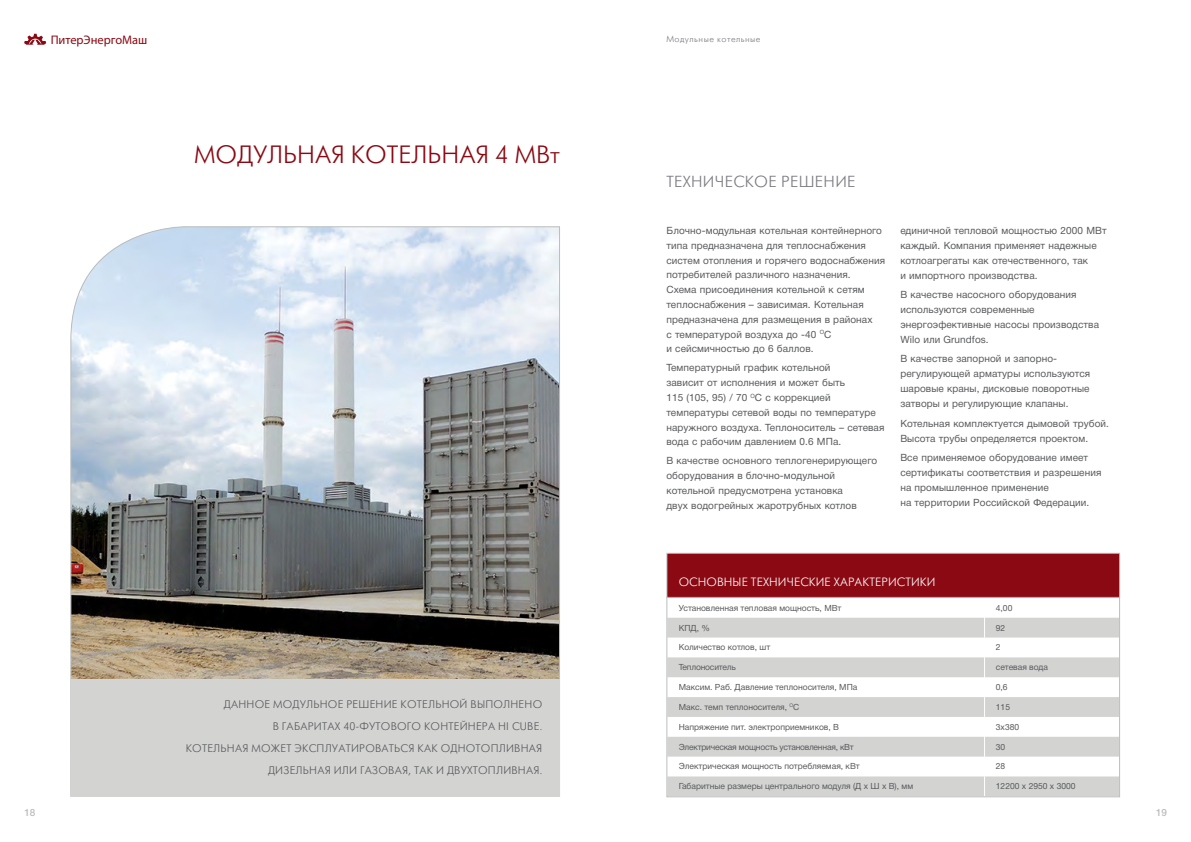
<style>
.page{position:relative;width:1191px;height:842px;background:#fff}
.page>*{position:absolute;margin:0;border:0;box-sizing:border-box;transform-origin:0 0}
.t1{font:25px "Futuris Light C";color:#8b0913}
.t2{font:16px "Futuris Light C";letter-spacing:.02em;color:#7a7a81}
.t3{font:12.4px "Myriad Pro";color:#8b0913}
.t4{font:12px "Futuris Light C";letter-spacing:.01em;color:#fff}
.t5{font:11px/22px "Futuris Light C";letter-spacing:.02em;color:#58595b}
.t6{font:10px/14.8px "Helvetica Neue Cyr";letter-spacing:.01em;color:#58595b}
.t7{font:500 10px "Helvetica Neue Cyr";color:#bbbdbc}
.t8{font:9px "Futuris Light C";letter-spacing:.055em;color:#7a7a81}
.t9{font:8.5px "Helvetica Neue Cyr";color:#58595b}
.t10{font:8.5px "Helvetica Neue Cyr";letter-spacing:-.025em;color:#58595b}
.t11{font:8.5px "Helvetica Neue Cyr";letter-spacing:-.02em;color:#58595b}
</style>
<div class="page">
<svg style="left:24px;top:34px;width:22px;height:11px"></svg>
<svg style="left:70px;top:226px;width:490px;height:571px;background:#a5aaac"></svg>
<div style="left:71px;top:679px;width:488px;height:118px;background:#d3d4d2"></div>
<svg style="left:668px;top:618px;width:450px;height:177px;fill:#d3d4d2"></svg>
<svg style="left:984px;top:618px;width:1px;height:177px"></svg>
<div style="left:666px;top:597px;width:454px;height:200px;border:1px solid #bbbdbc"></div>
<div style="left:667px;top:553px;width:452px;height:44px;background:#8b0913"></div>
<div style="left:666px;top:553px;width:454px;height:45px;border:1px solid #bbbdbc"></div>
<p class="t3" style="left:51px;top:32px;width:98px">ПитерЭнергоМаш</p>
<p class="t8" style="left:666px;top:35px;width:96px">Модульные котельные</p>
<h1 class="t1" style="left:194px;top:141px;width:367px">модульная котельная 4 МВт</h1>
<p class="t5" style="left:273px;top:693px;width:271px;text-indent:-49px">Данное модульное реш ени е котельной выполнено в габари</p>
<p class="t5" style="left:186px;top:715px;width:358px;text-align:right">тах 40-футового контейнера Hi Cube.<br>Котельная может э ксплуатироваться как однотопли вная дизельная или газовая, так и двухтопли вная.</p>
<h2 class="t2" style="left:666px;top:173px;width:191px">Техническое реш ени е</h2>
<p class="t6" style="left:666px;top:223px;width:220px">Блочно-модульная котельная контейнерного типа предназначена для теплоснабжения систем отопления и горячего водоснабжения потребителей различного назначения.<br>Схема присоединения котельной к сетям теплоснабжения – зависимая. Котельная предназначена для размещения в районах<br>с температурой воздуха до -40 <sup>О</sup>С<br>и сейсмичностью до 6 баллов.</p>
<p class="t6" style="left:666px;top:361px;width:220px">Температурный график котельной<br>зависит от исполнения и может быть<br>115 (105, 95) / 70 <sup>О</sup>С с коррекцией температуры сетевой воды по температуре наружного воздуха. Теплоноситель – сетевая вода с рабочим давлением 0.6 МПа.</p>
<p class="t6" style="left:666px;top:454px;width:212px">В качестве основного теплогенерирующего оборудования в блочно-модульной котельной предусмотрена установка<br>двух водогрейных жаротрубных котлов</p>
<p class="t6" style="left:900px;top:223px;width:208px">единичной тепловой мощностью 2000 МВт каждый. Компания применяет надежные котлоагрегаты как отечественного, так<br>и импортного производства.</p>
<p class="t6" style="left:900px;top:287px;width:200px">В качестве насосного оборудования используются современные энергоэфективные насосы производства<br>Wilo или Grundfos.</p>
<p class="t6" style="left:900px;top:351px;width:191px">В качестве запорной и запорно&shy;регулирующей арматуры используются шаровые краны, дисковые поворотные затворы и регулирующие клапаны.</p>
<p class="t6" style="left:900px;top:416px;width:210px">Котельная комплектуется дымовой трубой.<br>Высота трубы определяется проектом.</p>
<p class="t6" style="left:900px;top:450px;width:202px">Все применяемое оборудование имеет сертификаты соответствия и разрешения на промышленное применение<br>на территории Российской Федерации.</p>
<p class="t4" style="left:678px;top:575px;width:170px">основные техни чески е хара</p>
<p class="t4" style="left:862px;top:575px;width:28px">ктерис</p>
<p class="t4" style="left:905px;top:575px;width:29px">ти ки</p>
<p class="t9" style="left:678px;top:603px;width:164px">Установленная тепловая мощность, МВт</p>
<p class="t9" style="left:996px;top:603px;width:18px">4,00</p>
<p class="t9" style="left:678px;top:623px;width:33px">КПД, %</p>
<p class="t9" style="left:996px;top:623px;width:11px">92</p>
<p class="t9" style="left:678px;top:643px;width:93px">Количество котлов, шт</p>
<p class="t9" style="left:996px;top:643px;width:6px">2</p>
<p class="t11" style="left:678px;top:662px;width:59px">Теплоноситель</p>
<p class="t9" style="left:996px;top:662px;width:54px">сетевая вода</p>
<p class="t9" style="left:678px;top:682px;width:180px">Максим. Раб. Давление теплоносителя, МПа</p>
<p class="t9" style="left:996px;top:682px;width:13px">0,6</p>
<p class="t9" style="left:678px;top:702px;width:122px">Макс. темп теплоносителя, <sup>О</sup>С</p>
<p class="t9" style="left:996px;top:702px;width:16px">115</p>
<p class="t9" style="left:678px;top:722px;width:162px">Напряжение пит. электроприемников, В</p>
<p class="t9" style="left:996px;top:722px;width:25px">3х380</p>
<p class="t10" style="left:678px;top:742px;width:176px">Электрическая мощность установленная, кВт</p>
<p class="t9" style="left:996px;top:742px;width:11px">30</p>
<p class="t9" style="left:678px;top:762px;width:183px">Электрическая мощность потребляемая, кВт</p>
<p class="t9" style="left:996px;top:762px;width:11px">28</p>
<p class="t9" style="left:678px;top:782px;width:236px">Габаритные размеры центрального модуля (Д х Ш х В), мм</p>
<p class="t9" style="left:996px;top:782px;width:81px">12200 х 2950 х 3000</p>
<p class="t7" style="left:24px;top:807px;width:13px">18</p>
<p class="t7" style="left:1155px;top:807px;width:13px">19</p>
</div>
